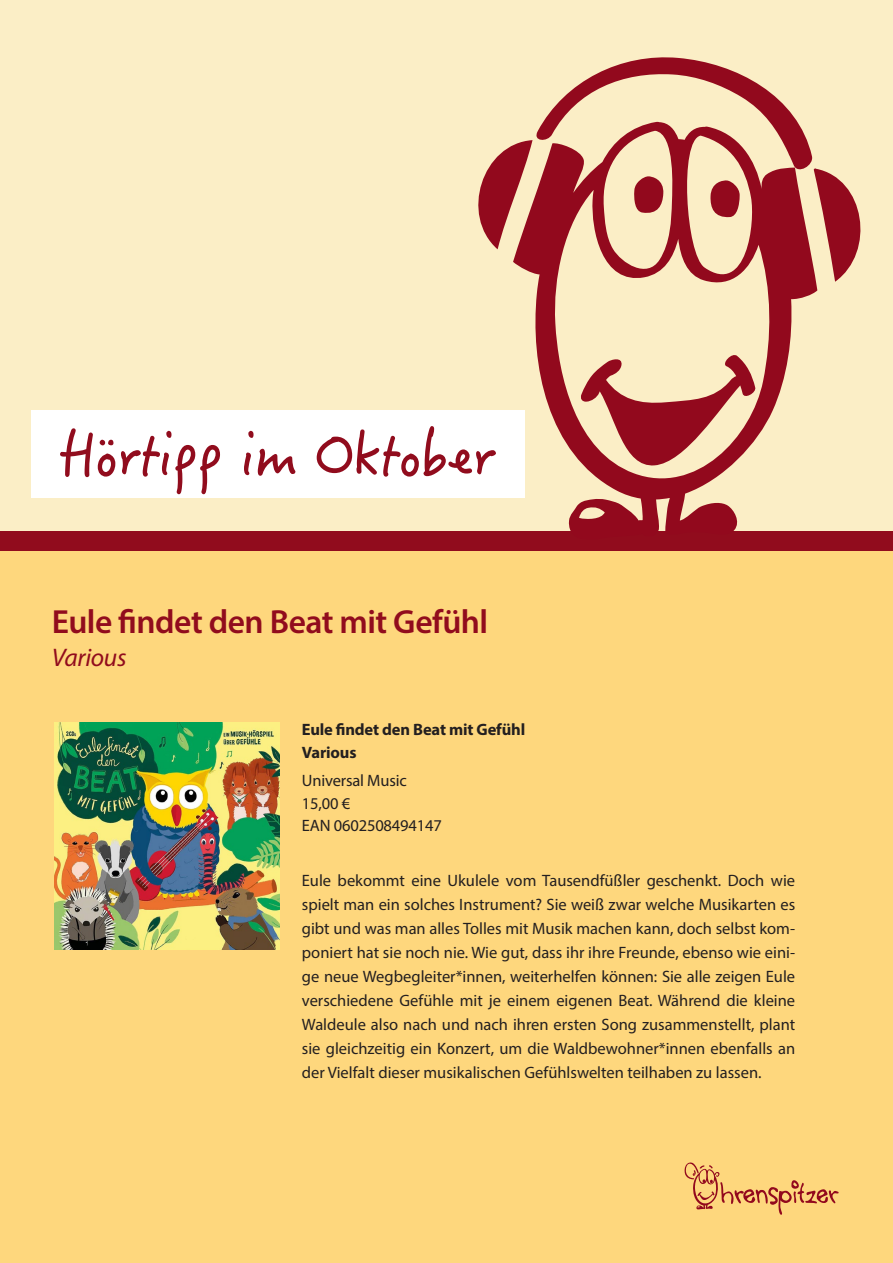
<style>
.page{position:relative;width:893px;height:1263px;background:#fff}
.page>*{position:absolute;margin:0;border:0;box-sizing:border-box;transform-origin:0 0}
.t1{font:55.5px "Hanzi Pen SC W5";letter-spacing:-.015em;color:#910c1d}
.t2{font:600 33.6px "Myriad Pro";letter-spacing:-.015em;color:#910c1d}
.t3{font:italic 25.5px "Myriad Pro";letter-spacing:-.01em;color:#910c1d}
.t4{font:16.5px/24px "Myriad Pro";color:#231f20;text-align:justify}
.t5{font:700 16.5px "Myriad Pro";letter-spacing:-.01em;color:#231f20}
</style>
<div class="page">
<div style="left:0;top:0;width:893px;height:540px;background:#fbeec6"></div>
<div style="left:0;top:540px;width:893px;height:723px;background:#fed77d"></div>
<svg style="left:684px;top:1162px;width:154px;height:53px"></svg>
<img style="left:54px;top:723px;width:226px;height:226px">
<div style="left:31px;top:410px;width:494px;height:88px;background:#fff"></div>
<div style="left:0;top:531px;width:893px;height:20px;background:#910c1d"></div>
<svg style="left:478px;top:57px;width:383px;height:225px"></svg>
<svg style="left:513px;top:122px;width:304px;height:409px"></svg>
<p class="t1" style="left:59px;top:422px;width:438px">Hörtipp im Oktober</p>
<p class="t2" style="left:52px;top:601px;width:438px">Eule findet den Beat mit Gefühl</p>
<p class="t3" style="left:52px;top:642px;width:76px">Various</p>
<p class="t5" style="left:302px;top:719px;width:225px">Eule findet den Beat mit Gefühl</p>
<p class="t5" style="left:302px;top:741px;width:56px">Various</p>
<p class="t4" style="left:302px;top:768px;width:106px">Universal Music</p>
<p class="t4" style="left:302px;top:791px;width:50px">15,00 €</p>
<p class="t4" style="left:302px;top:813px;width:141px">EAN 0602508494147</p>
<p class="t4" style="left:302px;top:868px;width:495px">Eule bekommt eine Ukulele vom Tausendfüßler geschenkt. Doch wie spielt man ein solches Instrument? Sie weiß zwar welche Musikarten es gibt und was man alles Tolles mit Musik machen kann, doch selbst kom&shy;poniert hat sie noch nie. Wie gut, dass ihr ihre Freunde, ebenso wie eini&shy;ge neue Wegbegleiter*innen, weiterhelfen können: Sie alle zeigen Eule verschiedene Gefühle mit je einem eigenen Beat. Während die kleine Waldeule also nach und nach ihren ersten Song zusammenstellt, plant sie gleichzeitig ein Konzert, um die Waldbewohner*innen ebenfalls an der Vielfalt dieser musikalischen Gefühlswelten teilhaben zu lassen.</p>
</div>
